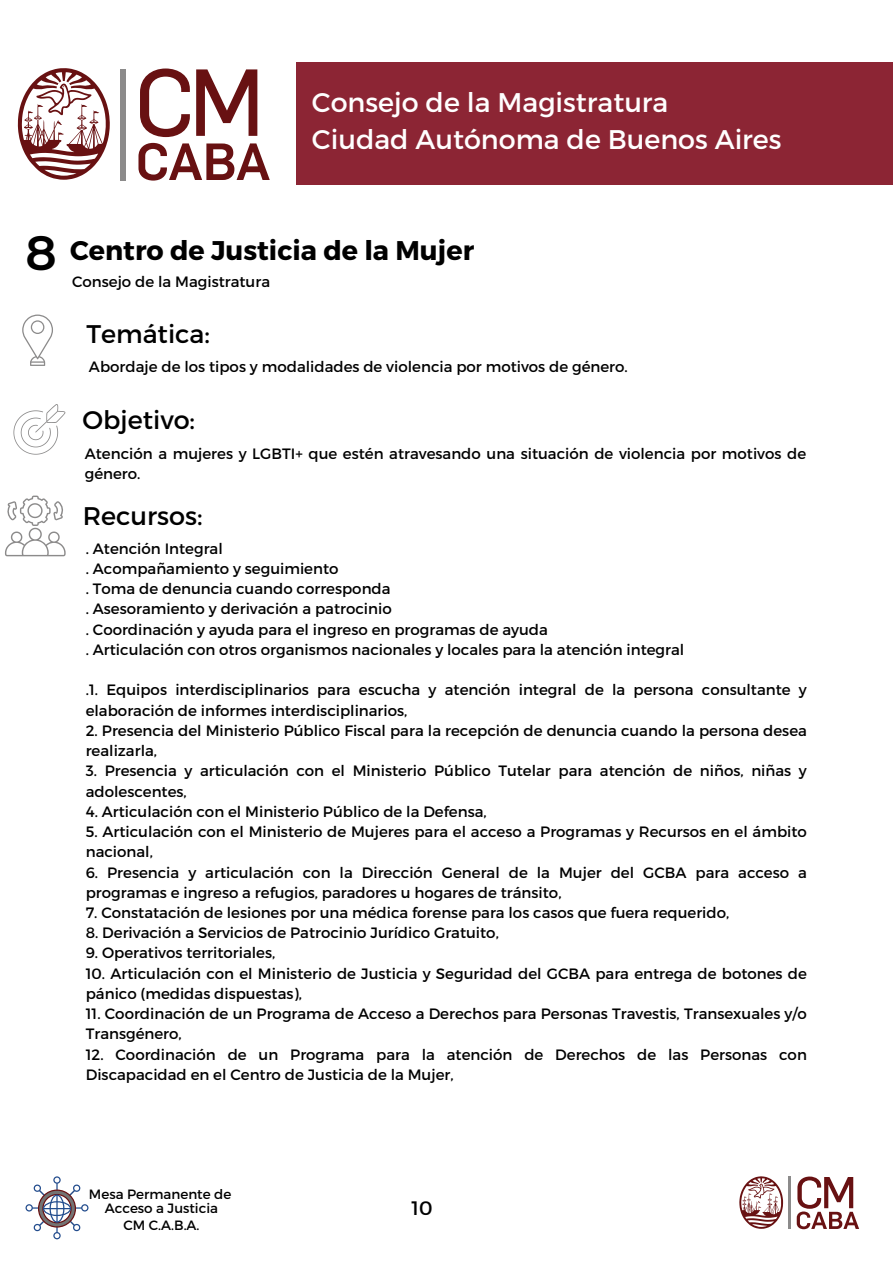
<style>
.page{position:relative;width:893px;height:1264px;background:#fff}
.page>*{position:absolute;margin:0;border:0;box-sizing:border-box;transform-origin:0 0}
.t1{font:600 48px "Montserrat";color:#000}
.t2{font:27px "Montserrat";color:#fffefe}
.t3{font:700 27px "Montserrat";color:#000}
.t4{font:25.5px "Montserrat";color:#000}
.t5{font:19.5px "Montserrat";color:#000}
.t6{font:15px/20.2px "Montserrat";color:#000}
.t7{font:13.5px "Montserrat";color:#000}
</style>
<div class="page">
<svg style="left:13px;top:404px;width:52px;height:50px"></svg>
<svg style="left:22px;top:314px;width:31px;height:52px"></svg>
<div style="left:53px;top:1176px;width:8px;height:7px;border:1px solid #224c8d;border-radius:50%"></div>
<div style="left:53px;top:1231px;width:8px;height:8px;border:1px solid #224c8d;border-radius:50%"></div>
<svg style="left:26px;top:1183px;width:62px;height:55px"></svg>
<div style="left:50px;top:1194px;width:14px;height:28px;border:1px solid #224c8d;border-radius:50%"></div>
<div style="left:43px;top:1201px;width:28px;height:14px;border:1px solid #224c8d;border-radius:50%"></div>
<hr style="left:56px;top:1195px;width:2px;height:26px;background:#224c8d">
<hr style="left:44px;top:1207px;width:26px;height:2px;background:#224c8d">
<svg style="left:796px;top:1176px;width:63px;height:53px"></svg>
<svg style="left:739px;top:1176px;width:44px;height:52px"></svg>
<hr style="left:788px;top:1176px;width:2px;height:53px;background:#8c8b8b">
<svg style="left:5px;top:495px;width:61px;height:61px"></svg>
<div style="left:296px;top:62px;width:596px;height:123px;background:#8c2534"></div>
<svg style="left:140px;top:68px;width:50px;height:69px"></svg>
<svg style="left:196px;top:69px;width:61px;height:67px"></svg>
<svg style="left:138px;top:143px;width:132px;height:38px"></svg>
<svg style="left:18px;top:68px;width:92px;height:112px"></svg>
<div style="left:120px;top:69px;width:6px;height:111px;background:#8c8b8b"></div>
<p class="t2" style="left:312px;top:85px;width:358px">Consejo de la Magistratura</p>
<p class="t2" style="left:312px;top:122px;width:471px">Ciudad Autónoma de Buenos Aires</p>
<p class="t1" style="left:26px;top:223px;width:33px">8</p>
<p class="t3" style="left:70px;top:232px;width:405px">Centro de Justicia de la Mujer</p>
<p class="t6" style="left:72px;top:271px;width:199px">Consejo de la Magistratura</p>
<p class="t4" style="left:86px;top:317px;width:125px">Temática:</p>
<p class="t6" style="left:89px;top:355px;width:540px">Abordaje de los tipos y modalidades de violencia por motivos de género.</p>
<p class="t4" style="left:82px;top:403px;width:114px">Objetivo:</p>
<p class="t6" style="left:85px;top:442px;width:723px">Atención a mujeres y LGBTI+ que estén atravesando una situación de violencia por motivos de género.</p>
<p class="t4" style="left:83px;top:499px;width:121px">Recursos:</p>
<p class="t6" style="left:86px;top:537px;width:138px">. Atención Integral</p>
<p class="t6" style="left:86px;top:557px;width:254px">. Acompañamiento y seguimiento</p>
<p class="t6" style="left:86px;top:578px;width:306px">. Toma de denuncia cuando corresponda</p>
<p class="t6" style="left:86px;top:598px;width:307px">. Asesoramiento y derivación a patrocinio</p>
<p class="t6" style="left:86px;top:618px;width:463px">. Coordinación y ayuda para el ingreso en programas de ayuda</p>
<p class="t6" style="left:86px;top:638px;width:600px">. Articulación con otros organismos nacionales y locales para la atención integral</p>
<p class="t6" style="left:86px;top:679px;width:722px">.1. Equipos interdisciplinarios para escucha y atención integral de la persona consultante y elaboración de informes interdisciplinarios,</p>
<p class="t6" style="left:86px;top:719px;width:722px">2. Presencia del Ministerio Público Fiscal para la recepción de denuncia cuando la persona desea realizarla,</p>
<p class="t6" style="left:86px;top:760px;width:722px">3. Presencia y articulación con el Ministerio Público Tutelar para atención de niños, niñas y adolescentes,</p>
<p class="t6" style="left:86px;top:800px;width:402px">4. Articulación con el Ministerio Público de la Defensa,</p>
<p class="t6" style="left:86px;top:820px;width:722px">5. Articulación con el Ministerio de Mujeres para el acceso a Programas y Recursos en el ámbito nacional,</p>
<p class="t6" style="left:86px;top:861px;width:722px">6. Presencia y articulación con la Dirección General de la Mujer del GCBA para acceso a programas e ingreso a refugios, paradores u hogares de tránsito,</p>
<p class="t6" style="left:86px;top:901px;width:645px">7. Constatación de lesiones por una médica forense para los casos que fuera requerido,</p>
<p class="t6" style="left:86px;top:922px;width:414px">8. Derivación a Servicios de Patrocinio Jurídico Gratuito,</p>
<p class="t6" style="left:86px;top:942px;width:191px">9. Operativos territoriales,</p>
<p class="t6" style="left:86px;top:962px;width:722px">10. Articulación con el Ministerio de Justicia y Seguridad del GCBA para entrega de botones de pánico (medidas dispuestas),</p>
<p class="t6" style="left:86px;top:1002px;width:722px">11. Coordinación de un Programa de Acceso a Derechos para Personas Travestis, Transexuales y/o<br>Transgénero,</p>
<p class="t6" style="left:86px;top:1043px;width:722px">12. Coordinación de un Programa para la atención de Derechos de las Personas con<br>Discapacidad en el Centro de Justicia de la Mujer,</p>
<p class="t7" style="left:89px;top:1184px;width:144px">Mesa Permanente de</p>
<p class="t7" style="left:105px;top:1199px;width:115px">Acceso a Justicia</p>
<p class="t7" style="left:123px;top:1216px;width:77px">CM C.A.B.A.</p>
<p class="t5" style="left:411px;top:1195px;width:22px">10</p>
</div>
